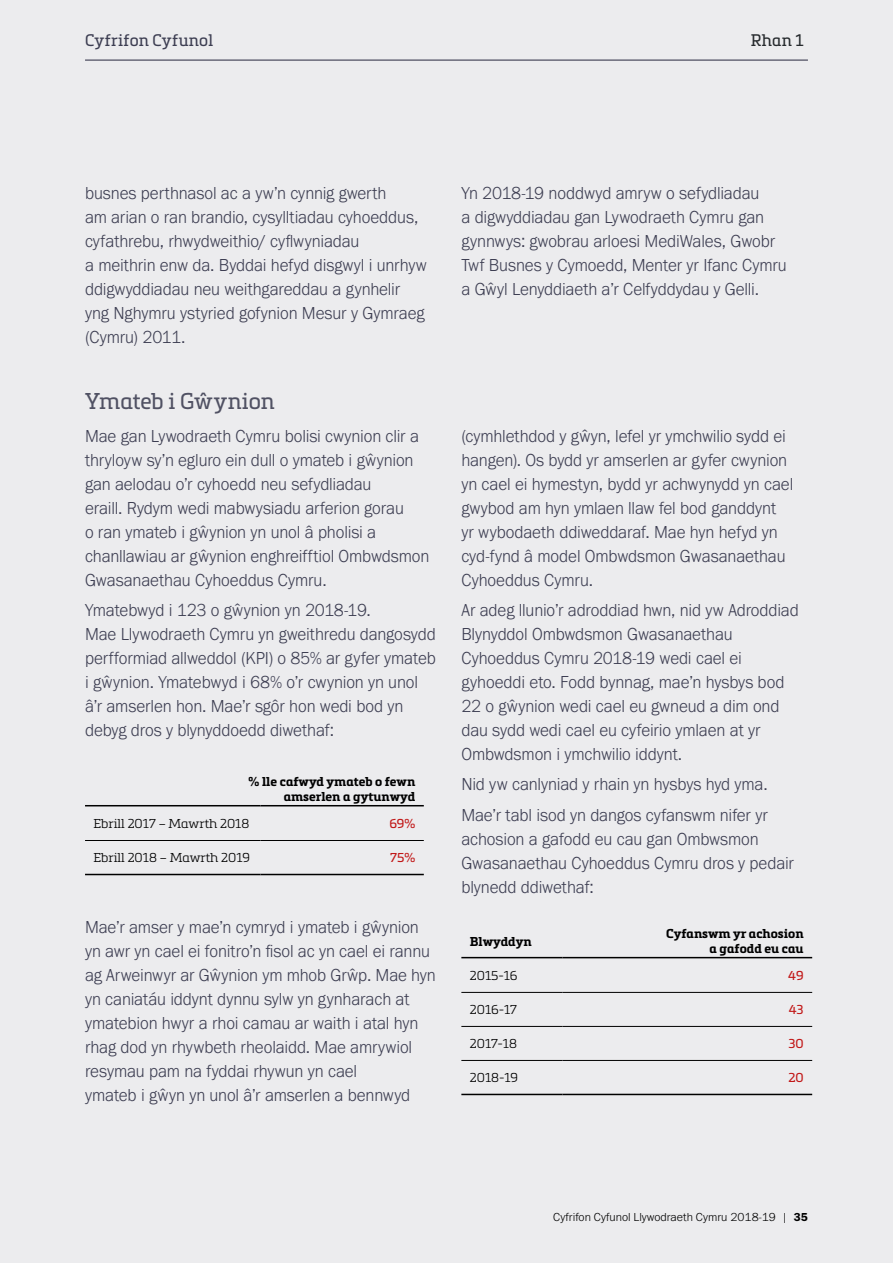
<style>
.page{position:relative;width:893px;height:1263px;background:#ececee}
.page>*{position:absolute;margin:0;border:0;box-sizing:border-box;transform-origin:0 0}
.H2_Sub_heading{font:22.5px "Metronic Slab Pro";letter-spacing:.005em;color:#505163;scale:.95 1}
.Body_Text_Black{font:300 18px/24px "Franklin Gothic URW";letter-spacing:-.005em;color:#3d3e52;scale:.95 1}
.t1{font:16.5px "Metronic Slab Pro";letter-spacing:.02em;color:#3d3e52;scale:.95 1}
.t2{font:16.5px "Metronic Slab Pro";color:#262a2d;scale:.95 1}
.H4_Part_1_Table_Head{font:700 12.75px/15.3px "Metronic Slab Pro";color:#000;text-align:right}
.H4_Part_1_Table_Head-2{font:300 12.75px "Metronic Slab Pro";color:#000}
.H4_Part_1_Table_Head-3{font:12.75px "Metronic Slab Pro";color:#c11717}
.t3{font:300 12px "Franklin Gothic URW";color:#000}
.s1{font-family:"Franklin Gothic URW Dem";font-weight:400}
</style>
<div class="page">
<hr style="left:85px;top:60px;width:723px;height:1px;background:#3d3e52">
<hr style="left:260px;top:805px;width:164px;height:1px;background:#000">
<hr style="left:85px;top:840px;width:175px;height:1px;background:#000">
<hr style="left:260px;top:840px;width:164px;height:1px;background:#000">
<hr style="left:85px;top:874px;width:175px;height:1px;background:#000">
<hr style="left:260px;top:874px;width:164px;height:1px;background:#000">
<hr style="left:85px;top:805px;width:175px;height:1px;background:#000">
<hr style="left:562px;top:957px;width:250px;height:1px;background:#000">
<hr style="left:461px;top:992px;width:101px;height:1px;background:#000">
<hr style="left:562px;top:992px;width:250px;height:1px;background:#000">
<hr style="left:461px;top:1026px;width:101px;height:1px;background:#000">
<hr style="left:562px;top:1026px;width:250px;height:1px;background:#000">
<hr style="left:461px;top:1060px;width:101px;height:1px;background:#000">
<hr style="left:562px;top:1060px;width:250px;height:1px;background:#000">
<hr style="left:461px;top:1094px;width:101px;height:1px;background:#000">
<hr style="left:562px;top:1094px;width:250px;height:1px;background:#000">
<hr style="left:461px;top:957px;width:101px;height:1px;background:#000">
<p class="t1" style="left:85px;top:29px;width:136px">Cyfrifon Cyfunol</p>
<p class="t2" style="left:751px;top:29px;width:57px">Rhan 1</p>
<p class="Body_Text_Black" style="left:85px;top:181px;width:361px">busnes perthnasol ac a yw’n cynnig gwerth<br>am arian o ran brandio, cysylltiadau cyhoeddus, cyfathrebu, rhwydweithio/ cyflwyniadau<br>a meithrin enw da. Byddai hefyd disgwyl i unrhyw ddigwyddiadau neu weithgareddau a gynhelir yng Nghymru ystyried gofynion Mesur y Gymraeg (Cymru) 2011.</p>
<p class="Body_Text_Black" style="left:461px;top:181px;width:344px">Yn 2018-19 noddwyd amryw o sefydliadau<br>a digwyddiadau gan Lywodraeth Cymru gan gynnwys: gwobrau arloesi MediWales, Gwobr Twf Busnes y Cymoedd, Menter yr Ifanc Cymru a Gŵyl Lenyddiaeth a’r Celfyddydau y Gelli.</p>
<h2 class="H2_Sub_heading" style="left:85px;top:385px;width:201px">Ymateb i Gŵynion</h2>
<p class="Body_Text_Black" style="left:85px;top:423px;width:364px">Mae gan Lywodraeth Cymru bolisi cwynion clir a thryloyw sy’n egluro ein dull o ymateb i gŵynion gan aelodau o’r cyhoedd neu sefydliadau<br>eraill. Rydym wedi mabwysiadu arferion gorau<br>o ran ymateb i gŵynion yn unol â pholisi a chanllawiau ar gŵynion enghreifftiol Ombwdsmon Gwasanaethau Cyhoeddus Cymru.</p>
<p class="Body_Text_Black" style="left:85px;top:598px;width:371px">Ymatebwyd i 123 o gŵynion yn 2018-19.<br>Mae Llywodraeth Cymru yn gweithredu dangosydd perfformiad allweddol (KPI) o 85% ar gyfer ymateb i gŵynion. Ymatebwyd i 68% o’r cwynion yn unol â’r amserlen hon. Mae’r sgôr hon wedi bod yn debyg dros y blynyddoedd diwethaf:</p>
<h4 class="H4_Part_1_Table_Head" style="left:249px;top:774px;width:168px">% lle cafwyd ymateb o fewn amserlen a gytunwyd</h4>
<h4 class="H4_Part_1_Table_Head-2" style="left:94px;top:815px;width:157px">Ebrill 2017 – Mawrth 2018</h4>
<h4 class="H4_Part_1_Table_Head-3" style="left:389px;top:814px;width:27px">69%</h4>
<h4 class="H4_Part_1_Table_Head-2" style="left:94px;top:849px;width:158px">Ebrill 2018 – Mawrth 2019</h4>
<h4 class="H4_Part_1_Table_Head-3" style="left:390px;top:848px;width:27px">75%</h4>
<p class="Body_Text_Black" style="left:85px;top:914px;width:371px">Mae’r amser y mae’n cymryd i ymateb i gŵynion yn awr yn cael ei fonitro’n fisol ac yn cael ei rannu ag Arweinwyr ar Gŵynion ym mhob Grŵp. Mae hyn yn caniatáu iddynt dynnu sylw yn gynharach at ymatebion hwyr a rhoi camau ar waith i atal hyn rhag dod yn rhywbeth rheolaidd. Mae amrywiol resymau pam na fyddai rhywun yn cael<br>ymateb i gŵyn yn unol â’r amserlen a bennwyd</p>
<p class="Body_Text_Black" style="left:461px;top:423px;width:351px">(cymhlethdod y gŵyn, lefel yr ymchwilio sydd ei hangen). Os bydd yr amserlen ar gyfer cwynion yn cael ei hymestyn, bydd yr achwynydd yn cael gwybod am hyn ymlaen llaw fel bod ganddynt<br>yr wybodaeth ddiweddaraf. Mae hyn hefyd yn cyd-fynd â model Ombwdsmon Gwasanaethau Cyhoeddus Cymru.</p>
<p class="Body_Text_Black" style="left:461px;top:598px;width:357px">Ar adeg llunio’r adroddiad hwn, nid yw Adroddiad Blynyddol Ombwdsmon Gwasanaethau Cyhoeddus Cymru 2018-19 wedi cael ei gyhoeddi eto. Fodd bynnag, mae’n hysbys bod 22 o gŵynion wedi cael eu gwneud a dim ond dau sydd wedi cael eu cyfeirio ymlaen at yr Ombwdsmon i ymchwilio iddynt.</p>
<p class="Body_Text_Black" style="left:461px;top:772px;width:324px">Nid yw canlyniad y rhain yn hysbys hyd yma.</p>
<p class="Body_Text_Black" style="left:461px;top:802px;width:352px">Mae’r tabl isod yn dangos cyfanswm nifer yr achosion a gafodd eu cau gan Ombwsmon Gwasanaethau Cyhoeddus Cymru dros y pedair blynedd ddiwethaf:</p>
<h4 class="H4_Part_1_Table_Head" style="left:470px;top:933px;width:63px">Blwyddyn</h4>
<h4 class="H4_Part_1_Table_Head" style="left:666px;top:926px;width:139px">Cyfanswm yr achosion a gafodd eu cau</h4>
<h4 class="H4_Part_1_Table_Head-2" style="left:470px;top:967px;width:49px">2015-16</h4>
<h4 class="H4_Part_1_Table_Head-3" style="left:788px;top:966px;width:17px">49</h4>
<h4 class="H4_Part_1_Table_Head-2" style="left:470px;top:1001px;width:49px">2016-17</h4>
<h4 class="H4_Part_1_Table_Head-3" style="left:789px;top:1000px;width:16px">43</h4>
<h4 class="H4_Part_1_Table_Head-2" style="left:470px;top:1035px;width:49px">2017-18</h4>
<h4 class="H4_Part_1_Table_Head-3" style="left:788px;top:1034px;width:17px">30</h4>
<h4 class="H4_Part_1_Table_Head-2" style="left:470px;top:1069px;width:50px">2018-19</h4>
<h4 class="H4_Part_1_Table_Head-3" style="left:788px;top:1068px;width:17px">20</h4>
<p class="t3" style="left:553px;top:1210px;width:256px">Cyfrifon Cyfunol Llywodraeth Cymru 2018-19 | <span class="s1">35</span></p>
</div>
